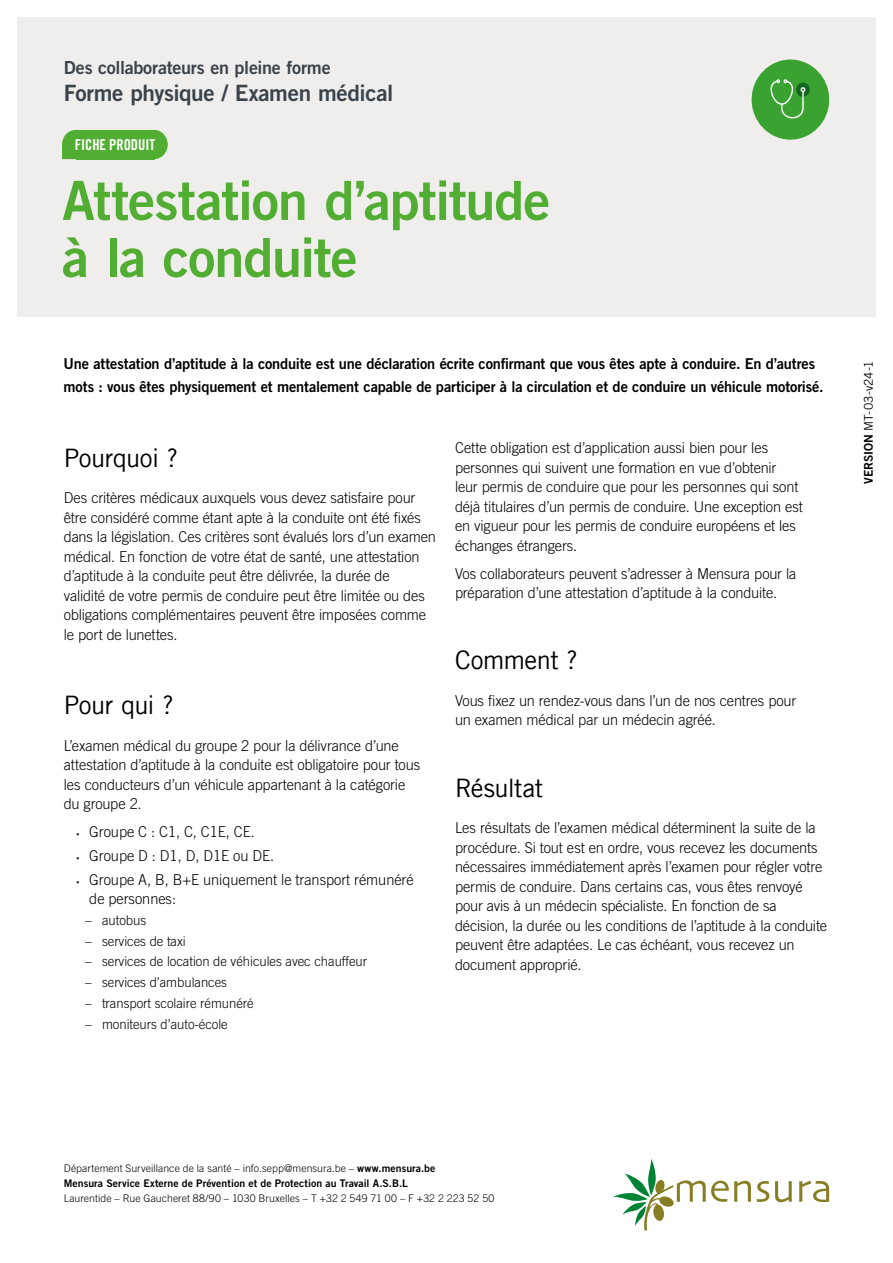
<style>
.page{position:relative;width:893px;height:1263px;background:#fff}
.page>*{position:absolute;margin:0;border:0;box-sizing:border-box;transform-origin:0 0}
.t1{font:54px/57px "Trade Gothic LT Bold Two";letter-spacing:-.02em;color:#52ae32}
.t2{font:25.5px "Trade Gothic LT";letter-spacing:-.02em;color:#000}
.t3{font:22.5px "Trade Gothic LT Bold Two";letter-spacing:-.015em;color:#3a434b}
.t4{font:18px "Trade Gothic LT Bold Two";letter-spacing:-.015em;color:#3a434b}
.t5{font:300 15px/19.5px "Trade Gothic LT";letter-spacing:-.01em;color:#000}
.t6{font:15px/22.5px "Trade Gothic LT Bold Two";letter-spacing:-.01em;color:#000}
.t7{font:15px "Trade Gothic LT Bold Cond Twenty";letter-spacing:-.005em;color:#fff}
.t8{font:300 13.5px "Trade Gothic LT";letter-spacing:-.005em;color:#000}
.t9{font:12px "Trade Gothic LT";letter-spacing:.01em;color:#000}
.t10{font:300 10.5px "Trade Gothic LT";letter-spacing:.005em;color:#000}
.t11{font:10.5px "Trade Gothic LT Bold Two";letter-spacing:.005em;color:#000}
.s1{font-family:"Myriad Pro";font-weight:400;font-size:10.5px}
.s2{font-family:"Trade Gothic LT Bold Two"}
.s3{font-family:"Trade Gothic LT Bold Two";font-weight:400}
</style>
<div class="page">
<div style="left:17px;top:17px;width:859px;height:299px;background:#f0eeed"></div>
<svg style="left:757px;top:1181px;width:12px;height:21px"></svg>
<svg style="left:775px;top:1181px;width:17px;height:21px"></svg>
<svg style="left:799px;top:1181px;width:30px;height:21px"></svg>
<svg style="left:613px;top:1158px;width:138px;height:72px"></svg>
<div style="left:752px;top:60px;width:77px;height:80px;background:#3aa230;border-radius:50%"></div>
<div style="left:796px;top:83px;width:14px;height:14px;background:#13661f;border-radius:50%"></div>
<svg style="left:770px;top:79px;width:35px;height:39px"></svg>
<svg style="left:62px;top:130px;width:14px;height:29px"></svg>
<div style="left:140px;top:130px;width:28px;height:29px;background:#52ae32;border-radius:50%"></div>
<div style="left:76px;top:130px;width:79px;height:29px;background:#52ae32"></div>
<p class="t4" style="left:64px;top:57px;width:268px">Des collaborateurs en pleine forme</p>
<h3 class="t3" style="left:64px;top:79px;width:331px">Forme physique / Examen médical</h3>
<p class="t7" style="left:75px;top:136px;width:82px">FICHE PRODUIT</p>
<h1 class="t1" style="left:62px;top:171px;width:490px">Attestation d’aptitude à la conduite</h1>
<p class="t6" style="left:64px;top:352px;width:761px">Une attestation d’aptitude à la conduite est une déclaration écrite confirmant que vous êtes apte à conduire. En d’autres mots : vous êtes physiquement et mentalement capable de participer à la circulation et de conduire un véhicule motorisé.</p>
<h2 class="t2" style="left:64px;top:442px;width:116px">Pourquoi ?</h2>
<p class="t5" style="left:64px;top:488px;width:374px">Des critères médicaux auxquels vous devez satisfaire pour être considéré comme étant apte à la conduite ont été fixés dans la législation. Ces critères sont évalués lors d’un examen médical. En fonction de votre état de santé, une attestation d’aptitude à la conduite peut être délivrée, la durée de<br>validité de votre permis de conduire peut être limitée ou des obligations complémentaires peuvent être imposées comme le port de lunettes.</p>
<h2 class="t2" style="left:64px;top:690px;width:111px">Pour qui ?</h2>
<p class="t5" style="left:64px;top:735px;width:358px">L’examen médical du groupe 2 pour la délivrance d’une attestation d’aptitude à la conduite est obligatoire pour tous les conducteurs d’un véhicule appartenant à la catégorie du groupe 2.</p>
<p class="t5" style="left:77px;top:822px;width:180px"><span class="s1">•</span> Groupe C : C1, C, C1E, CE.</p>
<p class="t5" style="left:77px;top:845px;width:199px"><span class="s1">•</span> Groupe D : D1, D, D1E ou DE.</p>
<p class="t5" style="left:89px;top:869px;width:326px;text-indent:-13px"><span class="s1">•</span> Groupe A, B, B+E uniquement le transport rémunéré de personnes:</p>
<p class="t8" style="left:85px;top:912px;width:63px">– autobus</p>
<p class="t8" style="left:85px;top:933px;width:102px">– services de taxi</p>
<p class="t8" style="left:85px;top:953px;width:284px">– services de location de véhicules avec chauffeur</p>
<p class="t8" style="left:85px;top:974px;width:144px">– services d’ambulances</p>
<p class="t8" style="left:85px;top:995px;width:170px">– transport scolaire rémunéré</p>
<p class="t8" style="left:85px;top:1016px;width:144px">– moniteurs d’auto-école</p>
<p class="t5" style="left:455px;top:438px;width:349px">Cette obligation est d’application aussi bien pour les personnes qui suivent une formation en vue d’obtenir leur permis de conduire que pour les personnes qui sont déjà titulaires d’un permis de conduire. Une exception est en vigueur pour les permis de conduire européens et les échanges étrangers.</p>
<p class="t5" style="left:455px;top:564px;width:343px">Vos collaborateurs peuvent s’adresser à Mensura pour la préparation d’une attestation d’aptitude à la conduite.</p>
<h2 class="t2" style="left:455px;top:645px;width:124px">Comment ?</h2>
<p class="t5" style="left:455px;top:690px;width:343px">Vous fixez un rendez-vous dans l’un de nos centres pour un examen médical par un médecin agréé.</p>
<h2 class="t2" style="left:455px;top:772px;width:90px">Résultat</h2>
<p class="t5" style="left:455px;top:818px;width:374px">Les résultats de l’examen médical déterminent la suite de la procédure. Si tout est en ordre, vous recevez les documents nécessaires immédiatement après l’examen pour régler votre permis de conduire. Dans certains cas, vous êtes renvoyé pour avis à un médecin spécialiste. En fonction de sa décision, la durée ou les conditions de l’aptitude à la conduite peuvent être adaptées. Le cas échéant, vous recevez un document approprié.</p>
<p class="t9" style="left:861px;top:484px;width:125px;rotate:-90deg"><span class="s2">VERSION</span> MT-03-v24-1</p>
<p class="t10" style="left:64px;top:1162px;width:373px">Département Surveillance de la santé – info.sepp@mensura.be – <span class="s3">www.mensura.be</span></p>
<p class="t11" style="left:64px;top:1176px;width:346px">Mensura Service Externe de Prévention et de Protection au Travail A.S.B.L</p>
<p class="t10" style="left:64px;top:1192px;width:432px">Laurentide – Rue Gaucheret 88/90 – 1030 Bruxelles – T +32 2 549 71 00 – F +32 2 223 52 50</p>
</div>
